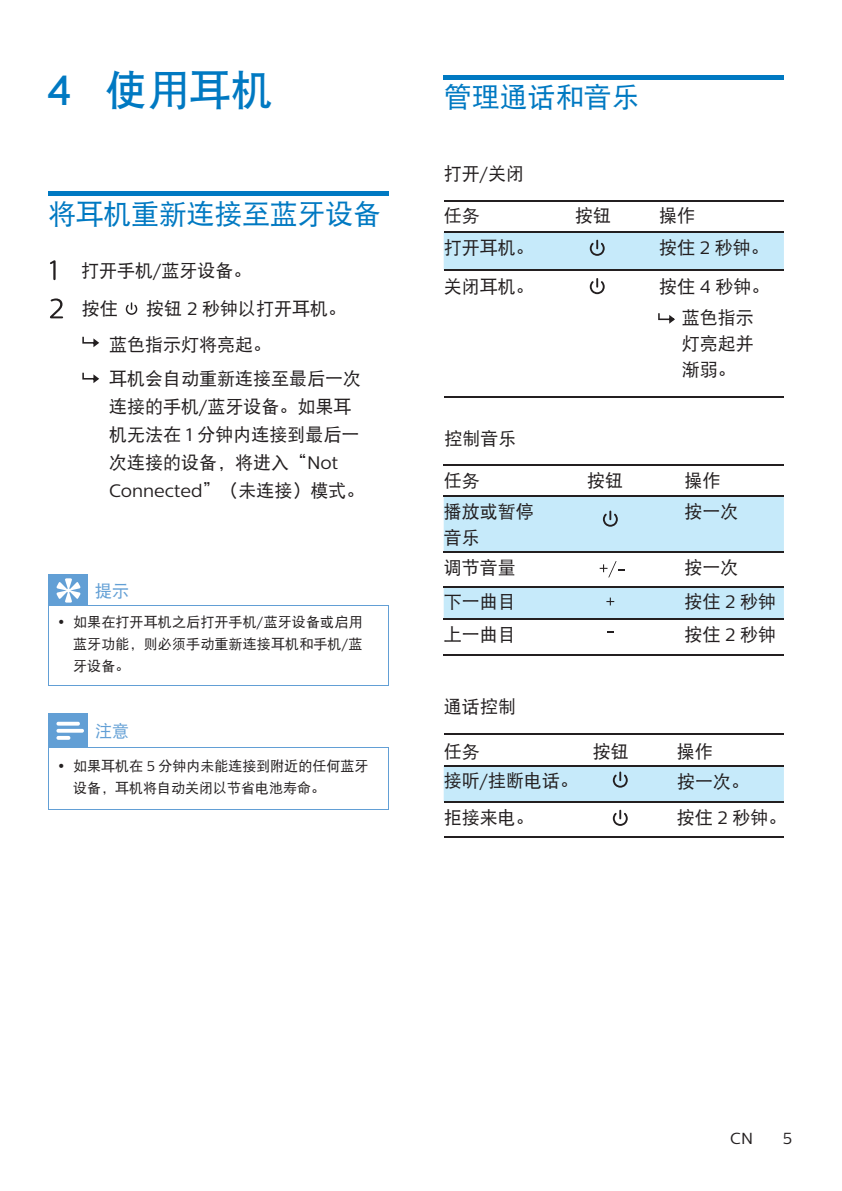
<style>
.page{position:relative;width:842px;height:1191px;background:#fff}
.page>*{position:absolute;margin:0;border:0;box-sizing:border-box;transform-origin:0 0}
.t1{font:42px "DF Hei W7";color:#0079c2}
.t2{font:28px "DF Hei W5";letter-spacing:-.01em;color:#0079c2}
.t3{font:18px/28px "DF Hei W5";color:#231f20}
.t4{font:18px "Centrale Sans";color:#231f20}
.t5{font:17px "DF Hei W5";color:#629fd5}
.t6{font:16px "Centrale Sans";color:#231f20}
.t7{font:14px/22px "DF Hei W5";letter-spacing:.01em;color:#231f20;text-align:justify}
.s1{font-family:"Centrale Sans";font-weight:500}
.s2{font-family:"Centrale Sans"}
.s3{font-family:"DF Hei W5"}
</style>
<div class="page">
<hr style="left:48px;top:192px;width:340px;height:4px;background:#0079c2">
<svg style="left:50px;top:260px;width:6px;height:20px"></svg>
<svg style="left:50px;top:298px;width:13px;height:20px"></svg>
<svg style="left:82px;top:337px;width:17px;height:10px"></svg>
<svg style="left:82px;top:373px;width:17px;height:10px"></svg>
<div style="left:49px;top:575px;width:38px;height:31px;background:#629fd5"></div>
<hr style="left:48px;top:606px;width:1px;height:79px;background:#629fd5">
<hr style="left:388px;top:606px;width:1px;height:79px;background:#629fd5">
<hr style="left:48px;top:685px;width:39px;height:1px;background:#629fd5">
<hr style="left:87px;top:685px;width:302px;height:1px;background:#629fd5">
<hr style="left:48px;top:575px;width:1px;height:31px;background:#629fd5">
<hr style="left:48px;top:574px;width:40px;height:1px;background:#629fd5">
<hr style="left:87px;top:575px;width:1px;height:31px;background:#629fd5">
<hr style="left:87px;top:606px;width:302px;height:1px;background:#629fd5">
<svg style="left:57px;top:578px;width:23px;height:24px"></svg>
<div style="left:48px;top:714px;width:39px;height:34px;background:#629fd5"></div>
<hr style="left:48px;top:748px;width:1px;height:61px;background:#629fd5">
<hr style="left:388px;top:748px;width:1px;height:61px;background:#629fd5">
<hr style="left:48px;top:809px;width:39px;height:1px;background:#629fd5">
<hr style="left:87px;top:809px;width:302px;height:1px;background:#629fd5">
<hr style="left:48px;top:713px;width:40px;height:1px;background:#629fd5">
<hr style="left:87px;top:714px;width:1px;height:33px;background:#629fd5">
<hr style="left:87px;top:747px;width:302px;height:1px;background:#629fd5">
<svg style="left:56px;top:722px;width:28px;height:18px"></svg>
<hr style="left:444px;top:75px;width:340px;height:4px;background:#0079c2">
<hr style="left:444px;top:200px;width:121px;height:1px;background:#231f20">
<hr style="left:565px;top:200px;width:83px;height:1px;background:#231f20">
<hr style="left:648px;top:200px;width:136px;height:1px;background:#231f20">
<hr style="left:444px;top:231px;width:121px;height:1px;background:#231f20">
<hr style="left:565px;top:231px;width:83px;height:1px;background:#231f20">
<hr style="left:648px;top:231px;width:136px;height:1px;background:#231f20">
<hr style="left:444px;top:270px;width:121px;height:1px;background:#231f20">
<hr style="left:565px;top:270px;width:83px;height:1px;background:#231f20">
<hr style="left:648px;top:270px;width:136px;height:1px;background:#231f20">
<hr style="left:444px;top:396px;width:121px;height:1px;background:#231f20">
<hr style="left:565px;top:396px;width:83px;height:1px;background:#231f20">
<hr style="left:648px;top:396px;width:136px;height:1px;background:#231f20">
<div style="left:444px;top:232px;width:340px;height:38px;background:#c6eafa"></div>
<svg style="left:590px;top:278px;width:15px;height:16px"></svg>
<svg style="left:658px;top:313px;width:17px;height:11px"></svg>
<svg style="left:444px;top:496px;width:340px;height:123px;fill:#c6eafa"></svg>
<hr style="left:444px;top:464px;width:133px;height:1px;background:#231f20">
<hr style="left:577px;top:464px;width:97px;height:1px;background:#231f20">
<hr style="left:674px;top:464px;width:110px;height:1px;background:#231f20">
<hr style="left:444px;top:495px;width:133px;height:1px;background:#231f20">
<hr style="left:577px;top:495px;width:97px;height:1px;background:#231f20">
<hr style="left:674px;top:495px;width:110px;height:1px;background:#231f20">
<hr style="left:444px;top:551px;width:133px;height:1px;background:#231f20">
<hr style="left:577px;top:551px;width:97px;height:1px;background:#231f20">
<hr style="left:674px;top:551px;width:110px;height:1px;background:#231f20">
<hr style="left:444px;top:586px;width:133px;height:1px;background:#231f20">
<hr style="left:577px;top:586px;width:97px;height:1px;background:#231f20">
<hr style="left:674px;top:586px;width:110px;height:1px;background:#231f20">
<hr style="left:444px;top:619px;width:133px;height:1px;background:#231f20">
<hr style="left:577px;top:619px;width:97px;height:1px;background:#231f20">
<hr style="left:674px;top:619px;width:110px;height:1px;background:#231f20">
<hr style="left:444px;top:654px;width:133px;height:1px;background:#231f20">
<hr style="left:577px;top:654px;width:97px;height:1px;background:#231f20">
<hr style="left:674px;top:654px;width:110px;height:1px;background:#231f20">
<svg style="left:606px;top:597px;width:8px;height:8px"></svg>
<svg style="left:600px;top:561px;width:25px;height:16px"></svg>
<hr style="left:444px;top:734px;width:139px;height:1px;background:#231f20">
<hr style="left:583px;top:734px;width:83px;height:1px;background:#231f20">
<hr style="left:666px;top:734px;width:118px;height:1px;background:#231f20">
<hr style="left:444px;top:801px;width:139px;height:1px;background:#231f20">
<hr style="left:583px;top:801px;width:83px;height:1px;background:#231f20">
<hr style="left:666px;top:801px;width:118px;height:1px;background:#231f20">
<hr style="left:444px;top:837px;width:139px;height:1px;background:#231f20">
<hr style="left:583px;top:837px;width:83px;height:1px;background:#231f20">
<hr style="left:666px;top:837px;width:118px;height:1px;background:#231f20">
<svg style="left:603px;top:510px;width:15px;height:17px"></svg>
<div style="left:444px;top:765px;width:340px;height:36px;background:#c6eafa"></div>
<svg style="left:613px;top:809px;width:15px;height:17px"></svg>
<svg style="left:126px;top:302px;width:11px;height:13px"></svg>
<h1 class="t1" style="left:47px;top:69px;width:228px"><span class="s1">4</span> 使用耳机</h1>
<h2 class="t2" style="left:48px;top:200px;width:334px">将耳机重新连接至蓝牙设备</h2>
<p class="t3" style="left:81px;top:252px;width:172px;line-height:37.8px">打开手机<span class="s2">/</span>蓝牙设备。按住</p>
<p class="t3" style="left:146px;top:294px;width:201px">按钮 <span class="s2">2</span> 秒钟以打开耳机。</p>
<p class="t3" style="left:109px;top:328px;width:254px;line-height:33.6px">蓝色指示灯将亮起。<br>耳机会自动重新连接至最后一次</p>
<p class="t3" style="left:109px;top:392px;width:252px">连接的手机<span class="s2">/</span>蓝牙设备。如果耳机无法在 <span class="s2">1</span> 分钟内连接到最后一次连接的设备，将进入“<span class="s2">Not</span></p>
<p class="t4" style="left:109px;top:480px;width:257px">Connected<span class="s3">”（未连接）模式。</span></p>
<p class="t5" style="left:95px;top:583px;width:35px">提示</p>
<p class="t7" style="left:73px;top:611px;width:291px;text-indent:-15px">• 如果在打开耳机之后打开手机<span class="s2">/</span>蓝牙设备或启用蓝牙功能，则必须手动重新连接耳机和手机<span class="s2">/</span>蓝牙设备。</p>
<p class="t5" style="left:95px;top:722px;width:35px">注意</p>
<p class="t7" style="left:73px;top:755px;width:297px;text-indent:-15px">• 如果耳机在 <span class="s2">5</span> 分钟内未能连接到附近的任何蓝牙设备，耳机将自动关闭以节省电池寿命。</p>
<h2 class="t2" style="left:444px;top:82px;width:197px">管理通话和音乐</h2>
<p class="t3" style="left:444px;top:160px;width:82px">打开<span class="s2">/</span>关闭</p>
<p class="t3" style="left:444px;top:202px;width:37px">任务</p>
<p class="t3" style="left:575px;top:202px;width:37px">按钮</p>
<p class="t3" style="left:659px;top:202px;width:37px">操作</p>
<p class="t3" style="left:444px;top:234px;width:91px">打开耳机。</p>
<p class="t3" style="left:659px;top:228px;width:112px;line-height:38.8px">按住 <span class="s2">2</span> 秒钟。按住 <span class="s2">4</span> 秒钟。</p>
<p class="t3" style="left:682px;top:304px;width:73px;line-height:26px;text-align:justify">蓝色指示灯亮起并渐弱。</p>
<p class="t3" style="left:444px;top:273px;width:91px">关闭耳机。</p>
<p class="t3" style="left:444px;top:424px;width:73px">控制音乐</p>
<p class="t3" style="left:444px;top:465px;width:92px;line-height:31px">任务<br>播放或暂停</p>
<p class="t3" style="left:444px;top:523px;width:37px">音乐</p>
<p class="t3" style="left:587px;top:466px;width:37px">按钮</p>
<p class="t3" style="left:684px;top:466px;width:37px">操作</p>
<p class="t3" style="left:684px;top:497px;width:55px">按一次</p>
<p class="t3" style="left:444px;top:553px;width:74px">调节音量</p>
<p class="t3" style="left:684px;top:553px;width:55px">按一次</p>
<p class="t3" style="left:444px;top:585px;width:74px;line-height:32.8px">下一曲目上一曲目</p>
<p class="t3" style="left:684px;top:587px;width:93px">按住 <span class="s2">2</span> 秒钟</p>
<p class="t3" style="left:684px;top:620px;width:93px">按住 <span class="s2">2</span> 秒钟</p>
<p class="t3" style="left:444px;top:692px;width:73px">通话控制</p>
<p class="t3" style="left:593px;top:737px;width:37px">按钮</p>
<p class="t3" style="left:677px;top:737px;width:37px">操作</p>
<p class="t3" style="left:444px;top:736px;width:136px;line-height:29.6px">任务<br>接听<span class="s2">/</span>挂断电话。</p>
<p class="t3" style="left:444px;top:803px;width:91px">拒接来电。</p>
<p class="t3" style="left:677px;top:803px;width:111px">按住 <span class="s2">2</span> 秒钟。</p>
<p class="t3" style="left:677px;top:767px;width:73px">按一次。</p>
<p class="t6" style="left:730px;top:1129px;width:24px">CN</p>
<p class="t6" style="left:783px;top:1129px;width:11px">5</p>
</div>
